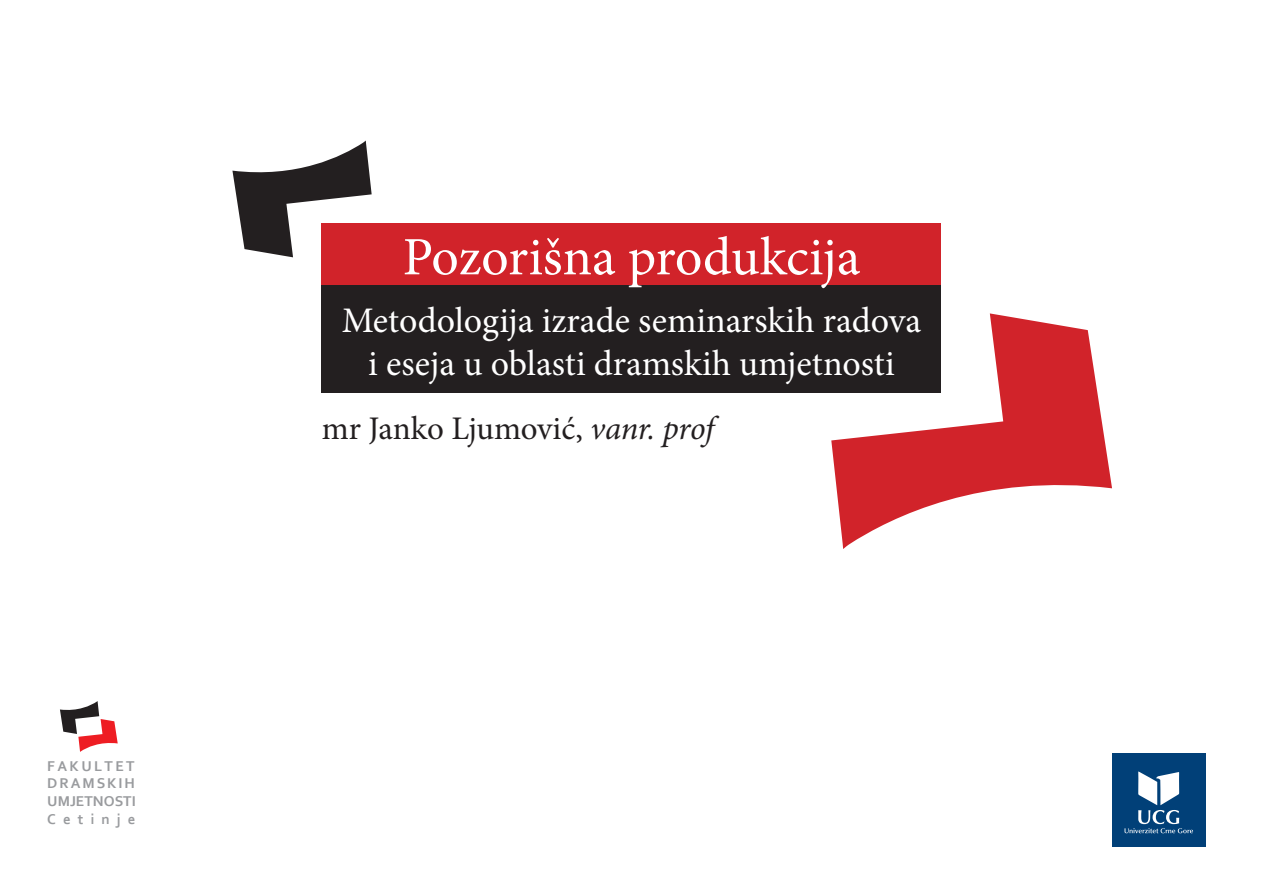
<style>
.page{position:relative;width:1263px;height:893px;background:#fff}
.page>*{position:absolute;margin:0;border:0;box-sizing:border-box;transform-origin:0 0}
.t1{font:54px "Minion Pro";letter-spacing:-.005em;color:#fff}
.t2{font:36px "Minion Pro";color:#fff}
.t3{font:33px "Minion Pro";letter-spacing:-.005em;color:#231f20}
.t4{font:700 14.85px/17.9px "Corbel";letter-spacing:.13em;color:#999b9e;text-align:justify}
.s1{font-style:italic}
</style>
<div class="page">
<div style="left:322px;top:223px;width:619px;height:68px;background:#d1232a"></div>
<div style="left:322px;top:286px;width:619px;height:107px;background:#231f20"></div>
<svg style="left:60px;top:701px;width:58px;height:51px"></svg>
<div style="left:1112px;top:753px;width:93px;height:94px;background:#014078"></div>
<svg style="left:1124px;top:771px;width:69px;height:62px"></svg>
<svg style="left:232px;top:141px;width:140px;height:116px"></svg>
<svg style="left:831px;top:313px;width:281px;height:236px"></svg>
<p class="t4" style="left:47px;top:756px;width:90px">FAKULTET DRAMSKIH UMJETNOSTI Cetinje</p>
<p class="t1" style="left:403px;top:221px;width:459px">Pozorišna produkcija</p>
<p class="t2" style="left:342px;top:296px;width:581px">Metodologija izrade seminarskih radova</p>
<p class="t2" style="left:368px;top:339px;width:528px">i eseja u oblasti dramskih umjetnosti</p>
<p class="t3" style="left:322px;top:406px;width:394px">mr Janko Ljumović, <span class="s1">vanr. prof</span></p>
</div>
